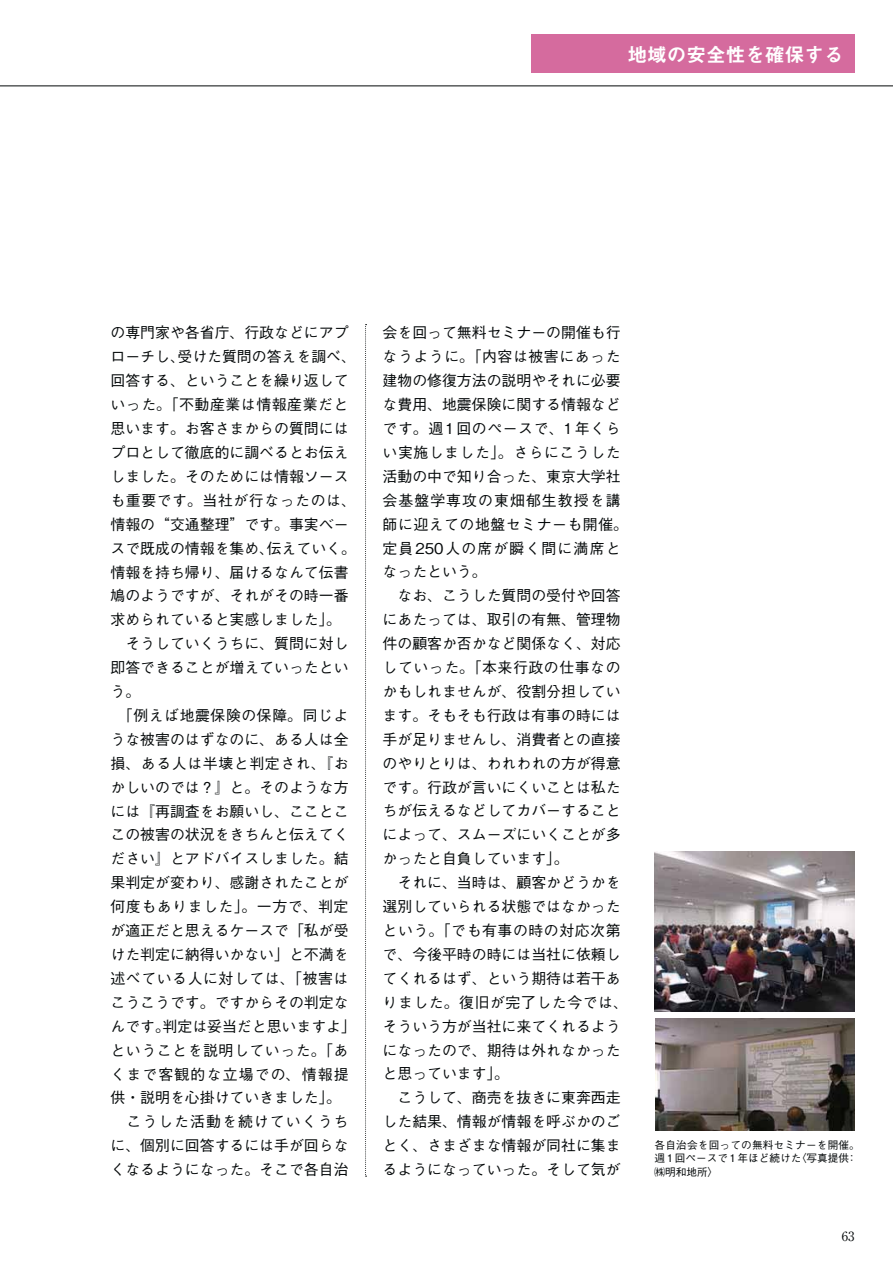
<style>
.page{position:relative;width:893px;height:1263px;background:#fff}
.page>*{position:absolute;margin:0;border:0;box-sizing:border-box;transform-origin:0 0}
.t1{font:19.65px "Midashi Go Pro MB31 90 msp RKSJ H";color:#fff}
.t2{font:14.85px/23.9px "Gothic BBB Pro Medium 90 msp RKSJ H";color:#040809}
.t3{font:14.85px "Gothic BBB Pro Medium 90 msp RKSJ H";letter-spacing:.04em;color:#040809}
.t4{font:14.85px "Gothic BBB Pro Medium 90 msp RKSJ H";letter-spacing:.075em;color:#040809}
.t5{font:14.85px "Gothic BBB Pro Medium 90 msp RKSJ H";letter-spacing:.07em;color:#040809}
.t6{font:12.75px "Ryumin Pro Regular 90 msp RKSJ H";color:#040809}
.t7{font:10.65px/13.8px "Gothic BBB Pro Medium 90 msp RKSJ H";letter-spacing:.02em;color:#040809}
</style>
<div class="page">
<hr style="left:0;top:86px;width:893px;height:1px;background:#040809">
<div style="left:531px;top:34px;width:323px;height:39px;background:#d56b9e"></div>
<svg style="left:365px;top:324px;width:2px;height:853px"></svg>
<img style="left:655px;top:852px;width:199px;height:160px">
<img style="left:655px;top:1018px;width:199px;height:112px">
<h1 class="t1" style="left:627px;top:47px;width:218px">地域の安全性を確保する</h1>
<p class="t2" style="left:111px;top:323px;width:240px">の専門家や各省庁、行政などにアプ</p>
<p class="t2" style="left:111px;top:347px;width:247px">ローチし、受けた質問の答えを調べ、</p>
<p class="t2" style="left:111px;top:371px;width:240px">回答する、ということを繰り返して</p>
<p class="t3" style="left:111px;top:399px;width:239px">いった。「不動産業は情報産業だと</p>
<p class="t2" style="left:111px;top:419px;width:240px">思います。お客さまからの質問には</p>
<p class="t2" style="left:111px;top:443px;width:240px">プロとして徹底的に調べるとお伝え</p>
<p class="t2" style="left:111px;top:466px;width:240px">しました。そのためには情報ソース</p>
<p class="t3" style="left:111px;top:495px;width:247px">も重要です。当社が行なったのは、</p>
<p class="t2" style="left:111px;top:514px;width:240px">情報の“交通整理”です。事実ベー</p>
<p class="t2" style="left:111px;top:538px;width:247px">スで既成の情報を集め、伝えていく。</p>
<p class="t2" style="left:111px;top:562px;width:240px">情報を持ち帰り、届けるなんて伝書</p>
<p class="t2" style="left:111px;top:586px;width:240px">鳩のようですが、それがその時一番</p>
<p class="t2" style="left:111px;top:610px;width:232px">求められていると実感しました」。</p>
<p class="t2" style="left:111px;top:634px;width:240px">　そうしていくうちに、質問に対し</p>
<p class="t2" style="left:111px;top:658px;width:240px">即答できることが増えていったとい</p>
<p class="t2" style="left:111px;top:682px;width:31px">う。</p>
<p class="t3" style="left:118px;top:710px;width:232px">「例えば地震保険の保障。同じよ</p>
<p class="t2" style="left:111px;top:729px;width:240px">うな被害のはずなのに、ある人は全</p>
<p class="t3" style="left:111px;top:758px;width:240px">損、ある人は半壊と判定され、『お</p>
<p class="t2" style="left:111px;top:777px;width:240px">かしいのでは？』と。そのような方</p>
<p class="t2" style="left:111px;top:801px;width:240px">には『再調査をお願いし、こことこ</p>
<p class="t2" style="left:111px;top:825px;width:240px">この被害の状況をきちんと伝えてく</p>
<p class="t2" style="left:111px;top:849px;width:240px">ださい』とアドバイスしました。結</p>
<p class="t2" style="left:111px;top:873px;width:240px">果判定が変わり、感謝されたことが</p>
<p class="t3" style="left:111px;top:901px;width:239px">何度もありました」。一方で、判定</p>
<p class="t2" style="left:111px;top:921px;width:240px">が適正だと思えるケースで「私が受</p>
<p class="t2" style="left:111px;top:944px;width:240px">けた判定に納得いかない」と不満を</p>
<p class="t3" style="left:111px;top:973px;width:239px">述べている人に対しては、「被害は</p>
<p class="t2" style="left:111px;top:992px;width:240px">こうこうです。ですからその判定な</p>
<p class="t2" style="left:111px;top:1016px;width:247px">んです。判定は妥当だと思いますよ」</p>
<p class="t3" style="left:111px;top:1044px;width:239px">ということを説明していった。「あ</p>
<p class="t4" style="left:111px;top:1068px;width:240px">くまで客観的な立場での、情報提</p>
<p class="t2" style="left:111px;top:1088px;width:232px">供・説明を心掛けていきました」。</p>
<p class="t5" style="left:111px;top:1116px;width:239px">　こうした活動を続けていくうち</p>
<p class="t2" style="left:111px;top:1136px;width:240px">に、個別に回答するには手が回らな</p>
<p class="t2" style="left:111px;top:1160px;width:240px">くなるようになった。そこで各自治</p>
<p class="t2" style="left:383px;top:323px;width:247px">会を回って無料セミナーの開催も行なうように。「内容は被害にあった建物の修復方法の説明やそれに必要な費用、地震保険に関する情報などです。週1回のペースで、1年くらい実施しました」。さらにこうした活動の中で知り合った、東京大学社会基盤学専攻の東畑郁生教授を講師に迎えての地盤セミナーも開催。定員250人の席が瞬く間に満席となったという。<br>　なお、こうした質問の受付や回答にあたっては、取引の有無、管理物件の顧客か否かなど関係なく、対応していった。「本来行政の仕事なのかもしれませんが、役割分担しています。そもそも行政は有事の時には手が足りませんし、消費者との直接のやりとりは、われわれの方が得意です。行政が言いにくいことは私たちが伝えるなどしてカバーすることによって、スムーズにいくことが多かったと自負しています」。<br>　それに、当時は、顧客かどうかを選別していられる状態ではなかったという。「でも有事の時の対応次第で、今後平時の時には当社に依頼してくれるはず、という期待は若干ありました。復旧が完了した今では、そういう方が当社に来てくれるようになったので、期待は外れなかったと思っています」。<br>　こうして、商売を抜きに東奔西走した結果、情報が情報を呼ぶかのごとく、さまざまな情報が同社に集まるようになっていった。そして気が</p>
<p class="t7" style="left:655px;top:1139px;width:207px">各自治会を回っての無料セミナーを開催。週 1回ペースで 1年ほど続けた〈写真提供：㈱明和地所〉</p>
<p class="t6" style="left:842px;top:1231px;width:14px">63</p>
</div>
